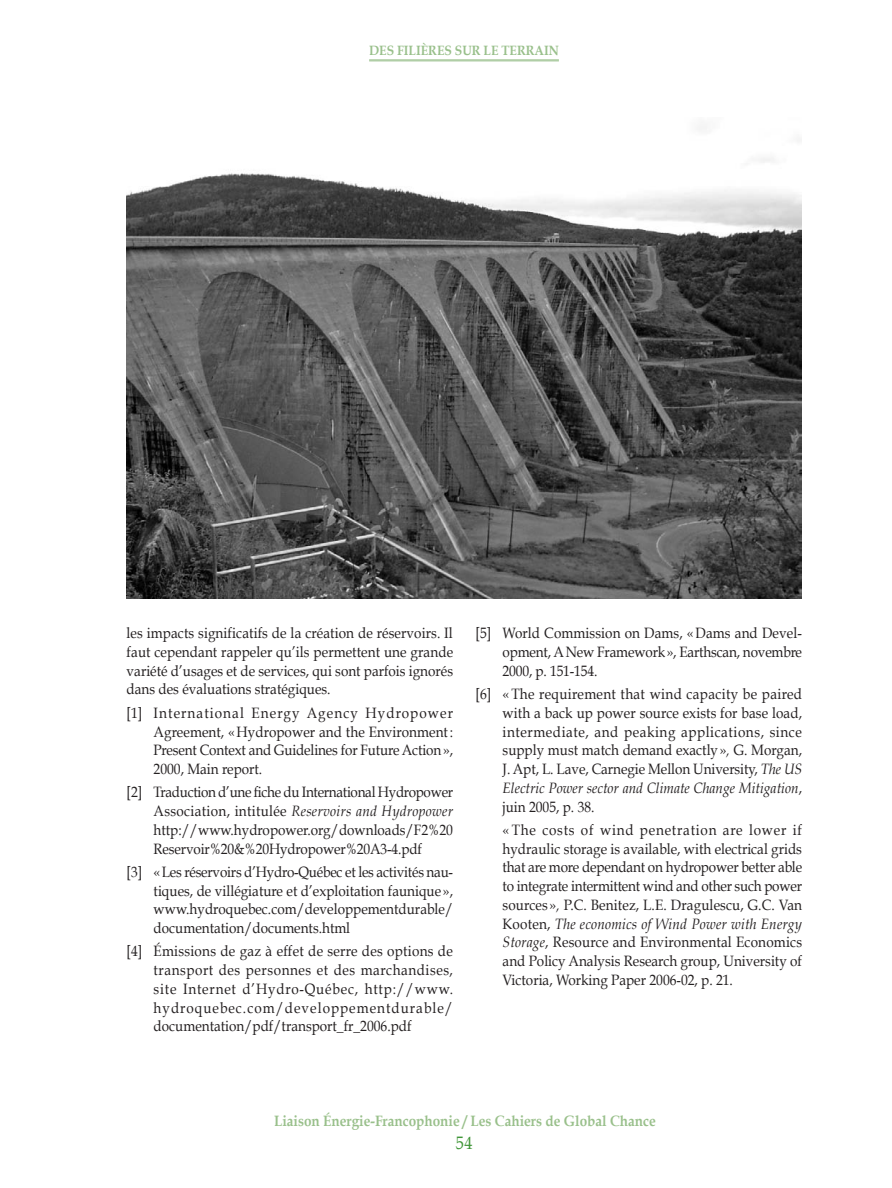
<style>
.page{position:relative;width:892px;height:1188px;background:#fff}
.page>*{position:absolute;margin:0;border:0;box-sizing:border-box;transform-origin:0 0}
.t1{font:18px "Book Antiqua";color:#3f9537;scale:.9 1}
.t2{font:15px/18.8px "Book Antiqua";color:#231f20;text-align:justify;scale:.9 1}
.t3{font:700 15px "Book Antiqua";color:#99c08b;scale:.9 1}
.t4{font:700 13.5px "Book Antiqua";color:#99c08b;scale:.9 1}
.s1{font-style:italic}
</style>
<div class="page">
<hr style="left:369px;top:59px;width:190px;height:1px;background:#99c08b">
<hr style="left:369px;top:61px;width:190px;height:1px;background:#99c08b">
<img style="left:126px;top:126px;width:675px;height:472px">
<p class="t4" style="left:369px;top:43px;width:39px">Des fili</p>
<p class="t4" style="left:421px;top:43px;width:18px">ères</p>
<p class="t4" style="left:455px;top:43px;width:11px">sur</p>
<p class="t4" style="left:483px;top:43px;width:30px">le terrain</p>
<p class="t2" style="left:127px;top:623px;width:364px">les impacts significatifs de la création de réservoirs. Il faut cependant rappeler qu’ils permettent une grande variété d’usages et de services, qui sont parfois ignorés dans des évaluations stratégiques.</p>
<p class="t2" style="left:154px;top:703px;width:334px;text-indent:-27px">[1] International Energy Agency Hydropower Agreement, «Hydropower and the Environment:<br>Present Context and Guidelines for Future Action», 2000, Main report.</p>
<p class="t2" style="left:154px;top:782px;width:334px;text-indent:-27px">[2] Traduction d’une fiche du International Hydropower Association, intitulée <span class="s1">Reservoirs and Hydropower </span>http://www.hydropower.org/downloads/F2%20<br>Reservoir%20&amp;%20Hydropower%20A3-4.pdf</p>
<p class="t2" style="left:154px;top:862px;width:334px;text-indent:-27px">[3] «Les réservoirs d’Hydro-Québec et les activités nau&shy;tiques, de villégiature et d’exploitation fau-nique», www.hydroquebec.com/developpementdurable/ documentation/documents.html</p>
<p class="t2" style="left:154px;top:941px;width:334px;text-indent:-27px">[4] Émissions de gaz à effet de serre des options de trans-port des personnes et des marchandises, site Internet d’Hydro-Québec, http://www. hydroquebec.com/developpementdurable/ documentation/pdf/transport_fr_2006.pdf</p>
<p class="t2" style="left:502px;top:623px;width:334px;text-indent:-27px">[5] World Commission on Dams, «Dams and Devel&shy;opment, A New Framework», Earthscan, novembre 2000, p. 151-154.</p>
<p class="t2" style="left:502px;top:684px;width:334px;text-indent:-27px">[6] «The requirement that wind capacity be paired with a back up power source exists for base load, intermediate, and peaking applications, since supply must match demand exactly»<span class="s1">,</span> G. Morgan, J. Apt, L. Lave, Carnegie Mellon University, <span class="s1">The US Electric Power sector and Climate Change Mitigation</span>, juin 2005, p. 38.</p>
<p class="t2" style="left:502px;top:820px;width:334px">« The costs of wind penetration are lower if hydraulic storage is available, with electrical grids that are more dependant on hydropower better able to integrate intermittent wind and other such power sources »<span class="s1">,</span> P.C. Benitez, L.E. Dragulescu, G.C. Van Kooten, <span class="s1">The economics of Wind Power with Energy Storage</span>, Resource and Environmental Economics and Policy Analysis Research group, University of Victoria, Working Paper 2006-02, p. 21.</p>
<p class="t3" style="left:274px;top:1112px;width:425px">Liaison Énergie-Francophonie / Les Cahiers de Global Chance</p>
<p class="t1" style="left:456px;top:1131px;width:20px">54</p>
</div>
